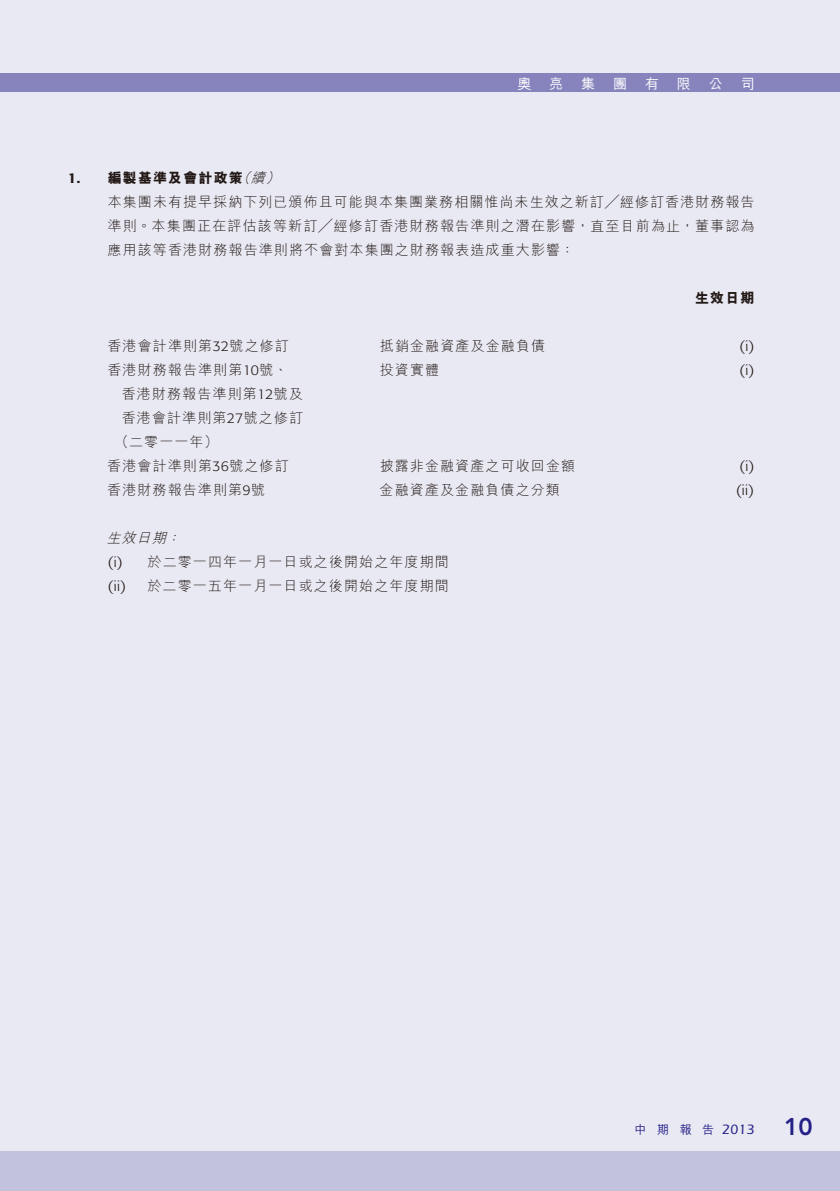
<style>
.page{position:relative;width:840px;height:1191px;background:#fff}
.page>*{position:absolute;margin:0;border:0;box-sizing:border-box;transform-origin:0 0}
.t1{font:800 24px "Avenir LT Std";color:#252088}
.t2{font:300 14px/24px "M Hei HK";letter-spacing:.08em;color:#231916;text-align:justify}
.t3{font:300 14px "Formata";color:#231916}
.t4{font:800 14px "M Hei HK";letter-spacing:.08em;color:#231916}
.t5{font:500 14px "M Hei HK";color:#fff}
.t6{font:italic 300 14px "M Hei HK";color:#231916}
.t7{font:500 14px "ITC Eras Std";color:#252088}
.t8{font:500 14px "Formata";color:#231916}
.t9{font:500 12px "M Hei HK";color:#252088}
.s1{font-family:"Formata"}
</style>
<div class="page">
<div style="left:0;top:0;width:839px;height:1191px;background:#e9e9f3"></div>
<div style="left:0;top:74px;width:839px;height:18px;background:#8784bd"></div>
<div style="left:0;top:1150px;width:839px;height:41px;background:#c2c1de"></div>
<p class="t5" style="left:517px;top:73px;width:15px">奧</p>
<p class="t5" style="left:549px;top:73px;width:15px">亮</p>
<p class="t5" style="left:581px;top:73px;width:15px">集</p>
<p class="t5" style="left:612px;top:73px;width:15px">團</p>
<p class="t5" style="left:644px;top:73px;width:15px">有</p>
<p class="t5" style="left:676px;top:73px;width:15px">限</p>
<p class="t5" style="left:708px;top:73px;width:15px">公</p>
<p class="t5" style="left:740px;top:73px;width:15px">司</p>
<p class="t8" style="left:68px;top:169px;width:14px">1.</p>
<p class="t6" style="left:251px;top:168px;width:20px">續</p>
<p class="t6" style="left:236px;top:168px;width:20px">（</p>
<p class="t6" style="left:265px;top:168px;width:20px">(</p>
<p class="t4" style="left:108px;top:168px;width:136px">編製基準及會計政策</p>
<p class="t2" style="left:107px;top:189px;width:648px">本集團未有提早採納下列已頒佈且可能與本集團業務相關惟尚未生效之新訂╱經修訂香港財務報告準則。本集團正在評估該等新訂╱經修訂香港財務報告準則之潛在影響，直至目前為止，董事認為應用該等香港財務報告準則將不會對本集團之財務報表造成重大影響：</p>
<p class="t4" style="left:694px;top:288px;width:61px">生效日期</p>
<p class="t3" style="left:739px;top:337px;width:16px">(i(</p>
<p class="t2" style="left:107px;top:333px;width:183px">香港會計準則第<span class="s1">32</span>號之修訂</p>
<p class="t2" style="left:379px;top:333px;width:167px">抵銷金融資產及金融負債</p>
<p class="t2" style="left:107px;top:357px;width:182px">香港財務報告準則第<span class="s1">10</span>號、</p>
<p class="t2" style="left:122px;top:381px;width:182px">香港財務報告準則第<span class="s1">12</span>號及</p>
<p class="t2" style="left:122px;top:405px;width:183px">香港會計準則第<span class="s1">27</span>號之修訂</p>
<p class="t2" style="left:115px;top:429px;width:105px">（二零一一年(</p>
<p class="t2" style="left:107px;top:453px;width:183px">香港會計準則第<span class="s1">36</span>號之修訂</p>
<p class="t2" style="left:379px;top:357px;width:61px">投資實體</p>
<p class="t2" style="left:379px;top:453px;width:197px">披露非金融資產之可收回金額</p>
<p class="t2" style="left:107px;top:477px;width:159px">香港財務報告準則第<span class="s1">9</span>號</p>
<p class="t6" style="left:166px;top:528px;width:20px">：</p>
<p class="t2" style="left:379px;top:477px;width:182px">金融資產及金融負債之分類</p>
<p class="t6" style="left:106px;top:528px;width:66px">生效日期</p>
<p class="t2" style="left:147px;top:549px;width:303px">於二零一四年一月一日或之後開始之年度期間</p>
<p class="t3" style="left:108px;top:553px;width:16px">)i(</p>
<p class="t3" style="left:108px;top:577px;width:20px">( )i i</p>
<p class="t2" style="left:147px;top:573px;width:303px">於二零一五年一月一日或之後開始之年度期間</p>
<p class="t3" style="left:739px;top:361px;width:16px">(i(</p>
<p class="t3" style="left:739px;top:457px;width:16px">(i(</p>
<p class="t3" style="left:735px;top:481px;width:20px">( (i i</p>
<p class="t9" style="left:634px;top:1121px;width:13px">中</p>
<p class="t9" style="left:656px;top:1121px;width:13px">期</p>
<p class="t9" style="left:679px;top:1121px;width:13px">報</p>
<p class="t9" style="left:701px;top:1121px;width:13px">告</p>
<p class="t7" style="left:721px;top:1121px;width:34px">2013</p>
<h1 class="t1" style="left:783px;top:1112px;width:30px">10</h1>
</div>
